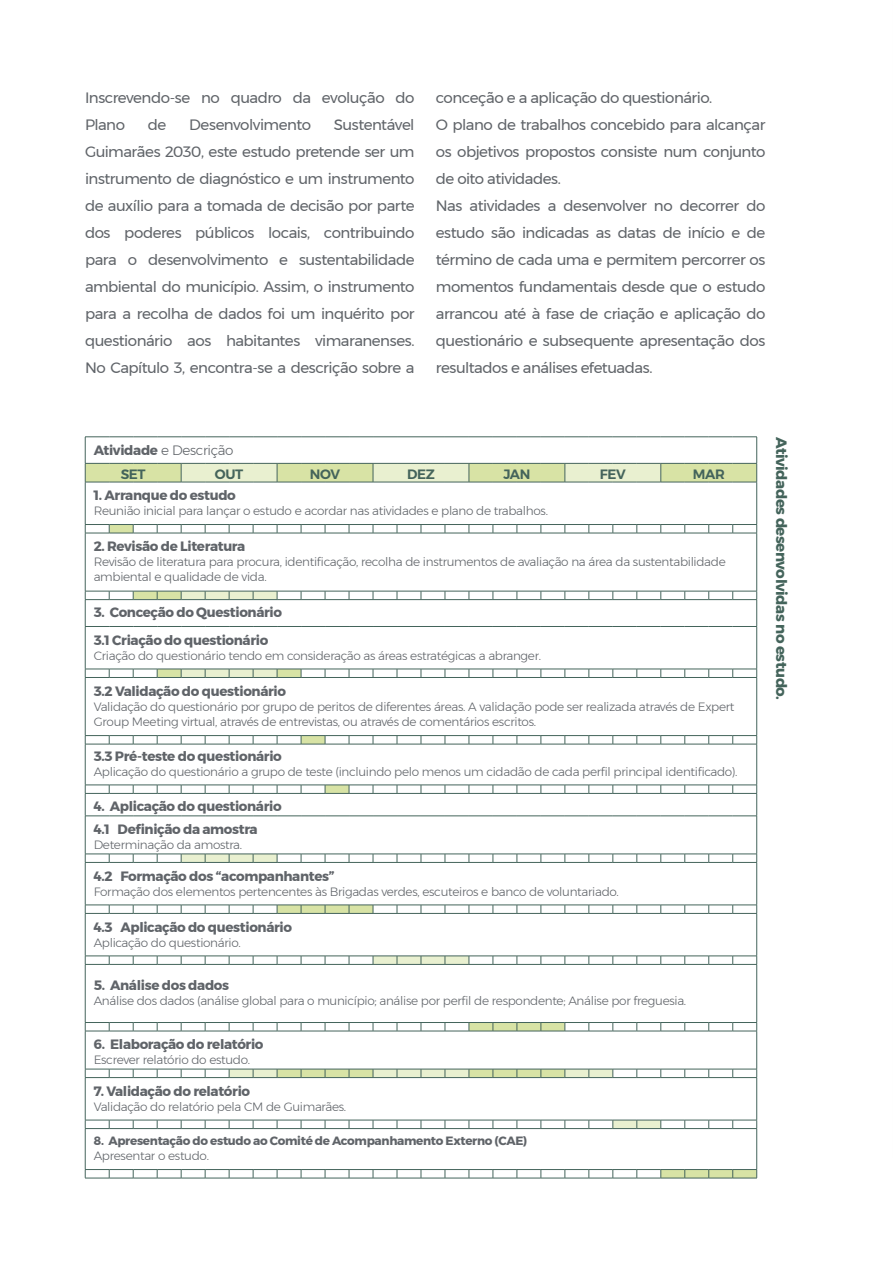
<style>
.page{position:relative;width:893px;height:1263px;background:#fff}
.page>*{position:absolute;margin:0;border:0;box-sizing:border-box;transform-origin:0 0}
.t1{font:15px/27px "Montserrat";letter-spacing:-.035em;color:#606469}
.t2{font:700 15px "Montserrat";letter-spacing:-.03em;color:#44645b}
.t3{font:700 13.5px/27.8px "Montserrat";letter-spacing:-.025em;color:#606469}
.t4{font:300 13.5px/24.6px "Montserrat";letter-spacing:-.025em;color:#606469}
.t5{font:600 13.5px "Montserrat";letter-spacing:-.025em;color:#44645b}
.t6{font:300 12px/15px "Montserrat";letter-spacing:-.025em;color:#606469}
.t7{font:700 12px "Montserrat";letter-spacing:-.025em;color:#606469}
.s1{font-weight:700}
.s2{font-weight:600;color:#44645b}
</style>
<div class="page">
<svg style="left:86px;top:590px;width:670px;height:540px"></svg>
<hr style="left:85px;top:482px;width:1px;height:42px;background:#44645b">
<svg style="left:85px;top:437px;width:672px;height:46px"></svg>
<hr style="left:756px;top:482px;width:1px;height:42px;background:#44645b">
<hr style="left:85px;top:533px;width:1px;height:58px;background:#44645b">
<hr style="left:756px;top:533px;width:1px;height:58px;background:#44645b">
<hr style="left:85px;top:627px;width:1px;height:42px;background:#44645b">
<hr style="left:756px;top:627px;width:1px;height:42px;background:#44645b">
<hr style="left:85px;top:678px;width:1px;height:57px;background:#44645b">
<hr style="left:756px;top:678px;width:1px;height:57px;background:#44645b">
<hr style="left:756px;top:744px;width:1px;height:41px;background:#44645b">
<hr style="left:756px;top:863px;width:1px;height:42px;background:#44645b">
<hr style="left:756px;top:816px;width:1px;height:38px;background:#44645b">
<hr style="left:756px;top:913px;width:1px;height:43px;background:#44645b">
<hr style="left:756px;top:964px;width:1px;height:58px;background:#44645b">
<hr style="left:756px;top:1078px;width:1px;height:42px;background:#44645b">
<hr style="left:756px;top:1129px;width:1px;height:40px;background:#44645b">
<hr style="left:756px;top:1031px;width:1px;height:38px;background:#44645b">
<svg style="left:85px;top:524px;width:672px;height:10px"></svg>
<svg style="left:85px;top:735px;width:672px;height:10px"></svg>
<svg style="left:85px;top:591px;width:672px;height:36px"></svg>
<svg style="left:85px;top:669px;width:672px;height:9px"></svg>
<hr style="left:85px;top:744px;width:1px;height:41px;background:#44645b">
<svg style="left:85px;top:785px;width:672px;height:32px"></svg>
<hr style="left:85px;top:816px;width:1px;height:38px;background:#44645b">
<svg style="left:85px;top:854px;width:672px;height:9px"></svg>
<hr style="left:85px;top:863px;width:1px;height:42px;background:#44645b">
<svg style="left:85px;top:905px;width:672px;height:9px"></svg>
<hr style="left:85px;top:913px;width:1px;height:43px;background:#44645b">
<svg style="left:85px;top:956px;width:672px;height:9px"></svg>
<hr style="left:85px;top:964px;width:1px;height:58px;background:#44645b">
<svg style="left:85px;top:1022px;width:672px;height:10px"></svg>
<hr style="left:85px;top:1031px;width:1px;height:38px;background:#44645b">
<svg style="left:85px;top:1069px;width:672px;height:9px"></svg>
<hr style="left:85px;top:1078px;width:1px;height:42px;background:#44645b">
<svg style="left:85px;top:1120px;width:672px;height:9px"></svg>
<hr style="left:85px;top:1129px;width:1px;height:40px;background:#44645b">
<svg style="left:85px;top:1169px;width:672px;height:10px"></svg>
<p class="t1" style="left:85px;top:84px;width:331px">Inscrevendo-se no quadro da evolução do<br>Plano</p>
<p class="t1" style="left:85px;top:111px;width:331px;text-align:justify;text-indent:249px">Sustentável Guimarães 2030, este estudo pretende ser um instrumento de diagnóstico e um instrumento de auxílio para a tomada de decisão por parte dos poderes públicos locais, contribuindo para o desenvolvimento e sustentabilidade ambiental do município. Assim, o instrumento para a recolha de dados foi um inquérito por questionário aos habitantes vimaranenses.<br>No Capítulo 3, encontra-se a descrição sobre a</p>
<p class="t1" style="left:148px;top:111px;width:20px">de</p>
<p class="t1" style="left:189px;top:111px;width:123px">Desenvolvimento</p>
<p class="t1" style="left:436px;top:84px;width:331px">conceção e a aplicação do questionário.<br>O plano de trabalhos concebido para alcançar os objetivos propostos consiste num conjunto de oito atividades.<br>Nas atividades a desenvolver no decorrer do estudo são indicadas as datas de início e de término de cada uma e permitem percorrer os momentos fundamentais desde que o estudo arrancou até à fase de criação e aplicação do questionário e subsequente apresentação dos resultados e análises efetuadas.</p>
<p class="t4" style="left:121px;top:437px;width:114px;text-indent:-27px"><span class="s1">Atividade</span> e Descrição<br><span class="s2">SET</span></p>
<p class="t5" style="left:215px;top:464px;width:30px">OUT</p>
<p class="t5" style="left:310px;top:464px;width:32px">NOV</p>
<p class="t5" style="left:407px;top:464px;width:29px">DEZ</p>
<p class="t5" style="left:503px;top:464px;width:29px">JAN</p>
<p class="t5" style="left:600px;top:464px;width:28px">FEV</p>
<p class="t5" style="left:693px;top:464px;width:34px">MAR</p>
<p class="t3" style="left:94px;top:481px;width:144px">1. Arranque do estudo</p>
<p class="t6" style="left:94px;top:503px;width:456px">Reunião inicial para lançar o estudo e acordar nas atividades e plano de trabalhos.</p>
<p class="t3" style="left:94px;top:533px;width:153px">2. Revisão de Literatura</p>
<p class="t6" style="left:94px;top:554px;width:634px">Revisão de literatura para procura, identificação, recolha de instrumentos de avaliação na área da sustentabilidade ambiental e qualidade de vida.</p>
<p class="t3" style="left:94px;top:598px;width:190px">3. Conceção do Questionário<br>3.1 Criação do questionário</p>
<p class="t6" style="left:94px;top:648px;width:449px">Criação do questionário tendo em consideração as áreas estratégicas a abranger.</p>
<p class="t3" style="left:94px;top:677px;width:194px">3.2 Validação do questionário</p>
<p class="t6" style="left:94px;top:699px;width:642px">Validação do questionário por grupo de peritos de diferentes áreas. A validação pode ser realizada através de Expert<br>Group Meeting virtual, através de entrevistas, ou através de comentários escritos.</p>
<p class="t3" style="left:94px;top:743px;width:190px">3.3 Pré-teste do questionário</p>
<p class="t6" style="left:94px;top:764px;width:645px">Aplicação do questionário a grupo de teste (incluindo pelo menos um cidadão de cada perfil principal identificado).</p>
<p class="t3" style="left:94px;top:794px;width:189px;line-height:23.2px">4. Aplicação do questionário<br>4.1 Definição da amostra</p>
<p class="t6" style="left:94px;top:837px;width:150px">Determinação da amostra.</p>
<p class="t3" style="left:94px;top:862px;width:242px">4.2 Formação dos “acompanhantes”</p>
<p class="t6" style="left:94px;top:884px;width:527px">Formação dos elementos pertencentes às Brigadas verdes, escuteiros e banco de voluntariado.</p>
<p class="t3" style="left:94px;top:913px;width:200px">4.3 Aplicação do questionário</p>
<p class="t6" style="left:94px;top:935px;width:149px">Aplicação do questionário.</p>
<p class="t3" style="left:94px;top:972px;width:137px">5. Análise dos dados</p>
<p class="t6" style="left:94px;top:993px;width:594px">Análise dos dados (análise global para o município; análise por perfil de respondente; Análise por freguesia.</p>
<p class="t3" style="left:94px;top:1030px;width:171px">6. Elaboração do relatório</p>
<p class="t6" style="left:94px;top:1052px;width:158px">Escrever relatório do estudo.</p>
<p class="t3" style="left:94px;top:1077px;width:158px">7. Validação do relatório</p>
<p class="t6" style="left:94px;top:1099px;width:254px">Validação do relatório pela CM de Guimarães.</p>
<p class="t7" style="left:94px;top:1131px;width:435px">8. Apresentação do estudo ao Comité de Acompanhamento Externo (CAE)</p>
<p class="t6" style="left:94px;top:1148px;width:117px">Apresentar o estudo.</p>
<p class="t2" style="left:794px;top:437px;width:265px;rotate:90deg">Atividades desenvolvidas no estudo.</p>
</div>
